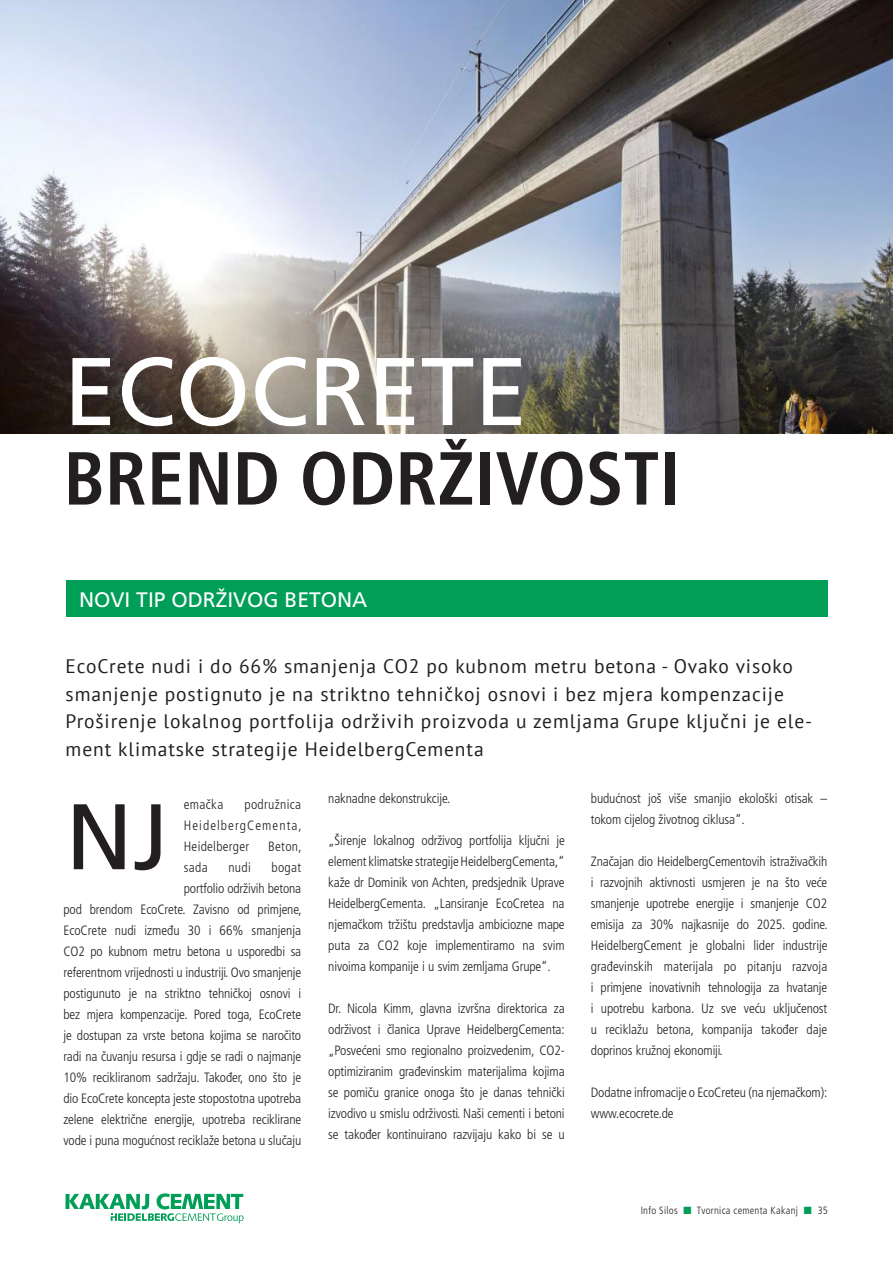
<style>
.page{position:relative;width:893px;height:1263px;background:#fff}
.page>*{position:absolute;margin:0;border:0;box-sizing:border-box;transform-origin:0 0}
.t1{font:96px "Frutiger LT Pro";color:#fff}
.t2{font:93px "Frutiger LT Pro";color:#231f20}
.t3{font:700 condensed 75px "Frutiger LT Pro";color:#231f20}
.t4{font:21px "Frutiger LT Pro";color:#fff}
.t5{font:19.5px/27.6px "PT Sans";letter-spacing:.045em;color:#231f20}
.Body_paragraph{font:300 condensed 13.5px/21px "Frutiger LT Pro";letter-spacing:-.01em;color:#231f20;text-align:justify}
.t6{font:300 condensed 10.5px "Frutiger LT Pro";letter-spacing:.025em;color:#231f20}
.s1{color:#009e57}
</style>
<div class="page">
<svg style="left:65px;top:1193px;width:179px;height:30px"></svg>
<img style="left:0;top:0;width:893px;height:433px">
<div style="left:66px;top:580px;width:761px;height:37px;background:#009e57"></div>
<p class="t1" style="left:63px;top:335px;width:466px">ECOCRETE</p>
<p class="t3" style="left:63px;top:434px;width:618px">BREND ODRŽIVOSTI</p>
<p class="t4" style="left:79px;top:587px;width:290px">NOVI TIP ODRŽIVOG BETONA</p>
<p class="t5" style="left:66px;top:652px;width:729px">EcoCrete nudi i do 66% smanjenja CO2 po kubnom metru betona - Ovako visoko smanjenje postignuto je na striktno tehničkoj osnovi i bez mjera kompenzacije</p>
<p class="t5" style="left:66px;top:707px;width:748px">Proširenje lokalnog portfolija održivih proizvoda u zemljama Grupe ključni je ele&shy;ment klimatske strategije HeidelbergCementa</p>
<p class="Body_paragraph" style="left:328px;top:787px;width:124px">naknadne dekonstrukcije.</p>
<p class="Body_paragraph" style="left:328px;top:829px;width:238px">„Širenje lokalnog održivog portfolija ključni je element klimatske strategije HeidelbergCementa,“ kaže dr Dominik von Achten, predsjednik Uprave HeidelbergCementa. „Lansiranje EcoCretea na njemačkom tržištu predstavlja ambiciozne mape puta za CO2 koje implementiramo na svim nivoima kompanije i u svim zemljama Grupe“.</p>
<p class="Body_paragraph" style="left:328px;top:997px;width:238px">Dr. Nicola Kimm, glavna izvršna direktorica za održivost i članica Uprave HeidelbergCementa: „Posvećeni smo regionalno proizvedenim, CO2- optimiziranim građevinskim materijalima kojima se pomiču granice onoga što je danas tehnički izvodivo u smislu održivosti. Naši cementi i betoni se također kontinuirano razvijaju kako bi se u</p>
<p class="Body_paragraph" style="left:591px;top:787px;width:238px">budućnost još više smanjio ekološki otisak – tokom cijelog životnog ciklusa“.</p>
<p class="Body_paragraph" style="left:591px;top:850px;width:238px">Značajan dio HeidelbergCementovih istraživačkih i razvojnih aktivnosti usmjeren je na što veće smanjenje upotrebe energije i smanjenje CO2 emisija za 30% najkasnije do 2025. godine.<br>HeidelbergCement je globalni lider industrije građevinskih materijala po pitanju razvoja i primjene inovativnih tehnologija za hvatanje i upotrebu karbona. Uz sve veću uključenost u reciklažu betona, kompanija također daje doprinos kružnoj ekonomiji.</p>
<p class="Body_paragraph" style="left:591px;top:1081px;width:238px">Dodatne infromacije o EcoCreteu (na njemačkom): www.ecocrete.de</p>
<p class="Body_paragraph" style="left:184px;top:794px;width:41px">emačka</p>
<p class="Body_paragraph" style="left:184px;top:794px;width:119px;text-indent:61px">podružnica HeidelbergCementa, Heidelberger</p>
<p class="t2" style="left:66px;top:782px;width:105px">NJ</p>
<p class="Body_paragraph" style="left:268px;top:836px;width:35px">Beton,</p>
<p class="Body_paragraph" style="left:63px;top:857px;width:240px;text-align:right">bogat<br>portfolio održivih betona<br>pod brendom EcoCrete. Zavisno od primjene, EcoCrete nudi između 30 i 66% smanjenja CO2 po kubnom metru betona u usporedbi sa referentnom vrijednosti u industriji. Ovo smanjenje postigunuto je na striktno tehničkoj osnovi i bez mjera kompenzacije. Pored toga, EcoCrete je dostupan za vrste betona kojima se naročito radi na čuvanju resursa i gdje se radi o najmanje 10% recikliranom sadržaju. Također, ono što je dio EcoCrete koncepta jeste stopostotna upotreba zelene električne energije, upotreba reciklirane vode i puna mogućnost reciklaže betona u slučaju</p>
<p class="Body_paragraph" style="left:184px;top:857px;width:25px">sada</p>
<p class="Body_paragraph" style="left:228px;top:857px;width:24px">nudi</p>
<p class="t6" style="left:641px;top:1204px;width:189px">Info Silos <span class="s1">■</span> Tvornica cementa Kakanj <span class="s1">■</span> 35</p>
</div>
